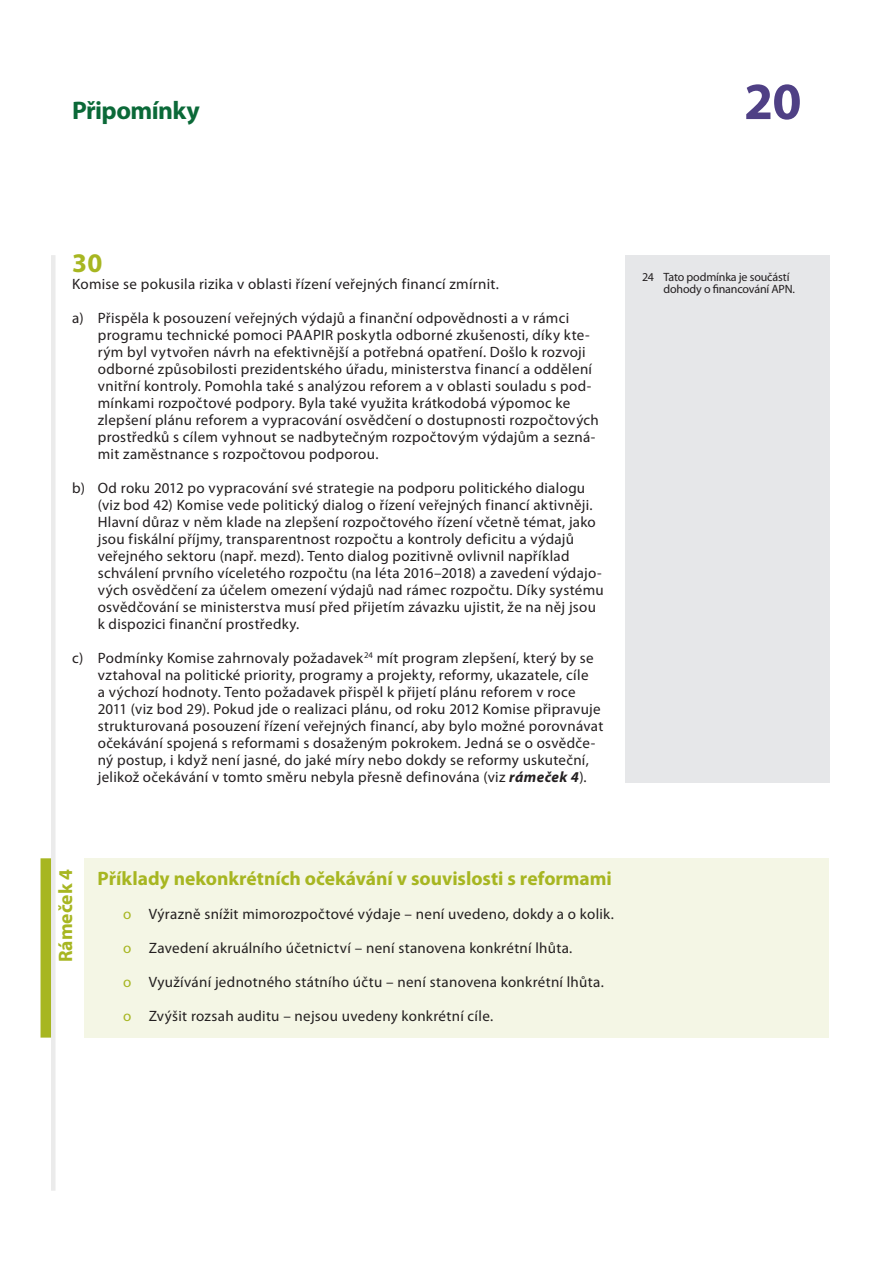
<style>
.page{position:relative;width:893px;height:1263px;background:#fff}
.page>*{position:absolute;margin:0;border:0;box-sizing:border-box;transform-origin:0 0}
.t1{font:700 52.5px "Myriad Pro";color:#4f4085}
.E_05_-_CHAP__1__TEXT{font:700 27px "Myriad Pro";color:#a7b621}
.t2{font:700 25.5px "Myriad Pro";letter-spacing:-.025em;color:#0b6938}
.F_02_-_BOX_TITRE_COL{font:700 19.5px "Myriad Pro";color:#a7b621}
.F_01_-_GREEN_BOX_NUM{font:700 19.5px "Myriad Pro";color:#a7b621}
.E_07_-_CHAP___a__TEX{font:15px/17px "Myriad Pro";letter-spacing:.02em;color:#231f20}
.E_05_-_CHAP__1__TEXT-2{font:15px "Myriad Pro";letter-spacing:.02em;color:#231f20}
.E_08_-_CHAP__FOOTNOT{font:12px/12px "Myriad Pro";letter-spacing:-.015em;color:#231f20}
.s1{font-weight:700;font-style:italic}
.s2{color:#a7b621}
</style>
<div class="page">
<div style="left:51px;top:255px;width:5px;height:936px;background:#ebebeb"></div>
<div style="left:625px;top:255px;width:204px;height:527px;background:#e6e7e9"></div>
<div style="left:85px;top:858px;width:744px;height:179px;background:#f4f6e5"></div>
<div style="left:41px;top:858px;width:10px;height:179px;background:#a7b621"></div>
<h3 class="t2" style="left:72px;top:94px;width:129px">Připomínky</h3>
<h1 class="t1" style="left:744px;top:67px;width:59px">20</h1>
<p class="E_05_-_CHAP__1__TEXT" style="left:72px;top:245px;width:32px">30</p>
<p class="E_05_-_CHAP__1__TEXT-2" style="left:72px;top:276px;width:428px">Komise se pokusila rizika v oblasti řízení veřejných financí zmírnit.</p>
<p class="E_07_-_CHAP___a__TEX" style="left:98px;top:310px;width:503px;text-indent:-26px">a) Přispěla k posouzení veřejných výdajů a finanční odpovědnosti a v rámci programu technické pomoci PAAPIR poskytla odborné zkušenosti, díky kte&shy;rým byl vytvořen návrh na efektivnější a potřebná opatření. Došlo k rozvoji odborné způsobilosti prezidentského úřadu, ministerstva financí a oddělení vnitřní kontroly. Pomohla také s analýzou reforem a v oblasti souladu s pod&shy;mínkami rozpočtové podpory. Byla také využita krátkodobá výpomoc ke zlepšení plánu reforem a vypracování osvědčení o dostupnosti rozpočtových prostředků s cílem vyhnout se nadbytečným rozpočtovým výdajům a sezná&shy;mit zaměstnance s rozpočtovou podporou.</p>
<p class="E_07_-_CHAP___a__TEX" style="left:98px;top:480px;width:507px;text-indent:-26px">b) Od roku 2012 po vypracování své strategie na podporu politického dialogu (viz bod 42) Komise vede politický dialog o řízení veřejných financí aktivněji.<br>Hlavní důraz v něm klade na zlepšení rozpočtového řízení včetně témat, jako jsou fiskální příjmy, transparentnost rozpočtu a kontroly deficitu a výdajů veřejného sektoru (např. mezd). Tento dialog pozitivně ovlivnil například schválení prvního víceletého rozpočtu (na léta 2016–2018) a zavedení výdajo&shy;vých osvědčení za účelem omezení výdajů nad rámec rozpočtu. Díky systému osvědčování se ministerstva musí před přijetím závazku ujistit, že na něj jsou k dispozici finanční prostředky.</p>
<p class="E_07_-_CHAP___a__TEX" style="left:98px;top:650px;width:507px;text-indent:-26px">c) Podmínky Komise zahrnovaly požadavek<sup>24</sup> mít program zlepšení, který by se vztahoval na politické priority, programy a projekty, reformy, ukazatele, cíle<br>a výchozí hodnoty. Tento požadavek přispěl k přijetí plánu reforem v roce 2011 (viz bod 29). Pokud jde o realizaci plánu, od roku 2012 Komise připravuje strukturovaná posouzení řízení veřejných financí, aby bylo možné porovnávat očekávání spojená s reformami s dosaženým pokrokem. Jedná se o osvědče&shy;ný postup, i když není jasné, do jaké míry nebo dokdy se reformy uskuteční, jelikož očekávání v tomto směru nebyla přesně definována (viz <span class="s1">rámeček 4</span>).</p>
<p class="E_08_-_CHAP__FOOTNOT" style="left:663px;top:271px;width:133px;text-indent:-21px">24 Tato podmínka je součástí dohody o financování APN.</p>
<p class="F_01_-_GREEN_BOX_NUM" style="left:53px;top:962px;width:95px;rotate:-90deg">Rámeček 4</p>
<p class="F_02_-_BOX_TITRE_COL" style="left:98px;top:865px;width:516px">Příklady nekonkrétních očekávání v souvislosti s reformami</p>
<p class="E_07_-_CHAP___a__TEX" style="left:123px;top:905px;width:492px"><span class="s2">ο</span> Výrazně snížit mimorozpočtové výdaje – není uvedeno, dokdy a o kolik.</p>
<p class="E_07_-_CHAP___a__TEX" style="left:123px;top:939px;width:451px"><span class="s2">ο</span> Zavedení akruálního účetnictví – není stanovena konkrétní lhůta.</p>
<p class="E_07_-_CHAP___a__TEX" style="left:123px;top:973px;width:482px"><span class="s2">ο</span> Využívání jednotného státního účtu – není stanovena konkrétní lhůta.</p>
<p class="E_07_-_CHAP___a__TEX" style="left:123px;top:1007px;width:372px"><span class="s2">ο</span> Zvýšit rozsah auditu – nejsou uvedeny konkrétní cíle.</p>
</div>
